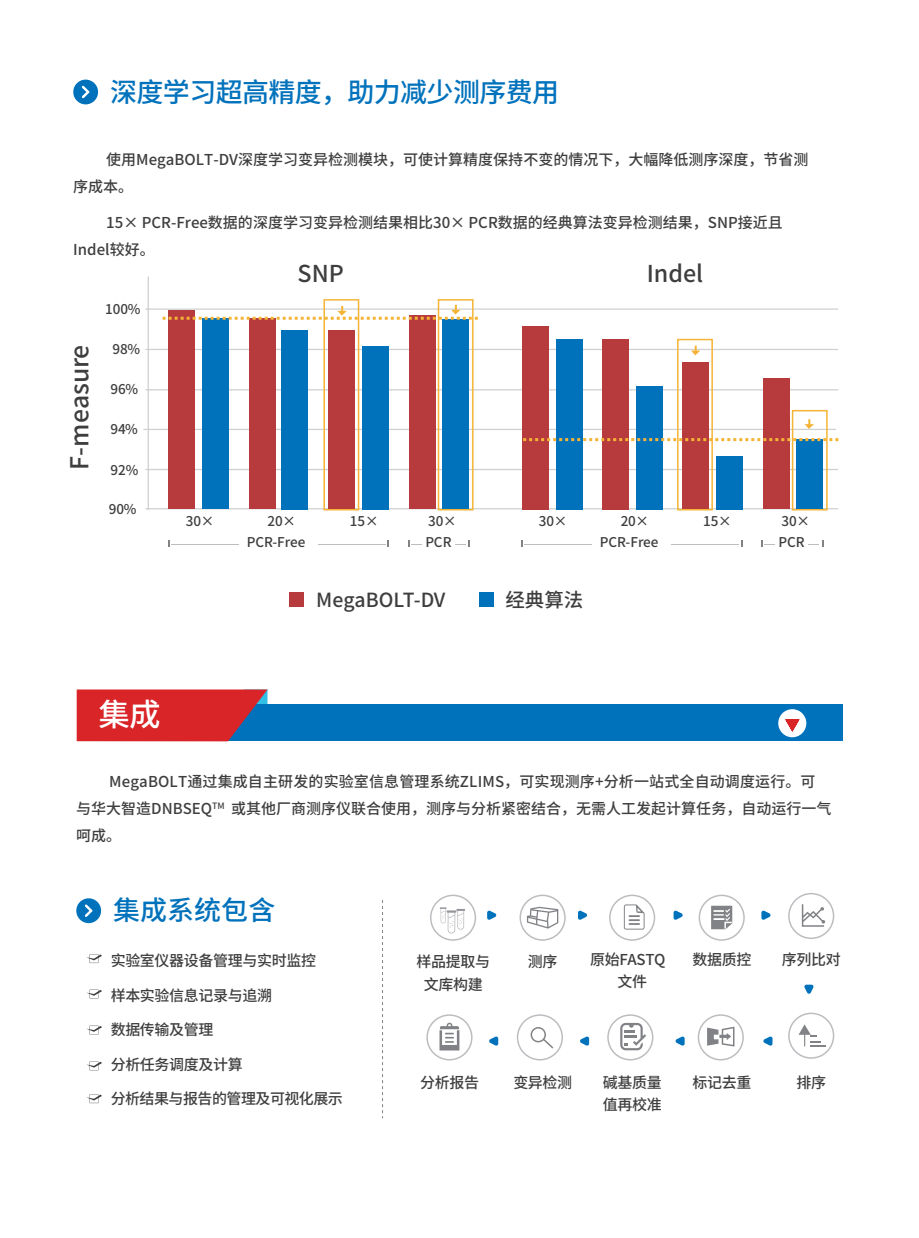
<style>
.page{position:relative;width:919px;height:1238px;background:#fff}
.page>*{position:absolute;margin:0;border:0;box-sizing:border-box;transform-origin:0 0}
.t1{font:500 31.5px "Source Han Sans CN";color:#fff}
.t2{font:500 27px "Source Han Sans CN";letter-spacing:-.025em;color:#0072bc}
.t3{font:500 24.75px "Source Han Sans CN";color:#3e3e3f}
.t4{font:500 23.25px "Source Han Sans CN";color:#3e3e3f}
.t5{font:500 19.5px "Source Han Sans CN";color:#3e3e3f}
.t6{font:500 15px/27px "Source Han Sans CN";color:#3e3e3f}
.t7{font:500 15px/22.5px "Source Han Sans CN";letter-spacing:-.025em;color:#3e3e3f;text-align:center}
.t8{font:500 15px "Source Han Sans CN";letter-spacing:-.035em;color:#3e3e3f}
.t9{font:500 13.5px/21.3px "Source Han Sans CN";color:#3e3e3f}
</style>
<div class="page">
<div style="left:77px;top:704px;width:765px;height:37px;background:#0072bc"></div>
<svg style="left:77px;top:689px;width:190px;height:52px;background:#c42e38"></svg>
<div style="left:778px;top:709px;width:28px;height:28px;background:#fff;border-radius:50%"></div>
<svg style="left:785px;top:719px;width:14px;height:12px"></svg>
<svg style="left:440px;top:907px;width:25px;height:26px"></svg>
<div style="left:430px;top:894px;width:46px;height:46px;border:2px solid #bcbdc0;border-radius:50%"></div>
<svg style="left:527px;top:906px;width:31px;height:22px"></svg>
<div style="left:519px;top:894px;width:46px;height:46px;border:2px solid #bcbdc0;border-radius:50%"></div>
<svg style="left:623px;top:904px;width:21px;height:25px"></svg>
<div style="left:609px;top:894px;width:46px;height:46px;border:2px solid #bcbdc0;border-radius:50%"></div>
<svg style="left:711px;top:905px;width:21px;height:24px"></svg>
<div style="left:698px;top:894px;width:46px;height:46px;border:2px solid #bcbdc0;border-radius:50%"></div>
<svg style="left:801px;top:904px;width:24px;height:22px"></svg>
<div style="left:788px;top:892px;width:46px;height:47px;border:2px solid #bcbdc0;border-radius:50%"></div>
<svg style="left:620px;top:1022px;width:26px;height:28px"></svg>
<div style="left:607px;top:1014px;width:46px;height:46px;border:2px solid #bcbdc0;border-radius:50%"></div>
<svg style="left:439px;top:1022px;width:20px;height:28px"></svg>
<div style="left:426px;top:1014px;width:46px;height:46px;border:2px solid #bcbdc0;border-radius:50%"></div>
<svg style="left:530px;top:1027px;width:23px;height:21px"></svg>
<div style="left:516px;top:1014px;width:47px;height:46px;border:2px solid #bcbdc0;border-radius:50%"></div>
<svg style="left:707px;top:1026px;width:27px;height:20px"></svg>
<div style="left:697px;top:1014px;width:46px;height:46px;border:2px solid #bcbdc0;border-radius:50%"></div>
<svg style="left:798px;top:1024px;width:27px;height:22px"></svg>
<div style="left:788px;top:1012px;width:46px;height:46px;border:2px solid #bcbdc0;border-radius:50%"></div>
<svg style="left:761px;top:910px;width:9px;height:10px"></svg>
<svg style="left:763px;top:1036px;width:9px;height:10px"></svg>
<svg style="left:673px;top:910px;width:10px;height:10px"></svg>
<svg style="left:675px;top:1036px;width:9px;height:10px"></svg>
<svg style="left:578px;top:910px;width:9px;height:10px"></svg>
<svg style="left:580px;top:1036px;width:9px;height:10px"></svg>
<svg style="left:487px;top:910px;width:9px;height:10px"></svg>
<svg style="left:489px;top:1036px;width:9px;height:10px"></svg>
<svg style="left:804px;top:984px;width:9px;height:10px"></svg>
<svg style="left:76px;top:898px;width:25px;height:25px"></svg>
<svg style="left:86px;top:954px;width:16px;height:9px"></svg>
<svg style="left:86px;top:989px;width:16px;height:9px"></svg>
<svg style="left:86px;top:1025px;width:16px;height:9px"></svg>
<svg style="left:86px;top:1061px;width:16px;height:9px"></svg>
<svg style="left:86px;top:1094px;width:16px;height:9px"></svg>
<svg style="left:382px;top:900px;width:1px;height:217px"></svg>
<svg style="left:73px;top:80px;width:25px;height:24px"></svg>
<hr style="left:145px;top:508px;width:693px;height:1px;background:#cfd0d1">
<hr style="left:145px;top:469px;width:693px;height:1px;background:#cfd0d1">
<hr style="left:143px;top:429px;width:692px;height:1px;background:#cfd0d1">
<hr style="left:148px;top:277px;width:1px;height:232px;background:#cfd0d1">
<hr style="left:145px;top:389px;width:693px;height:1px;background:#cfd0d1">
<hr style="left:145px;top:349px;width:693px;height:1px;background:#cfd0d1">
<hr style="left:145px;top:308px;width:693px;height:2px;background:#cfd0d1">
<div style="left:290px;top:592px;width:14px;height:14px;background:#b73b3c"></div>
<div style="left:479px;top:592px;width:14px;height:14px;background:#0072bc"></div>
<hr style="left:171px;top:544px;width:68px;height:1px;background:#bcbdc0">
<hr style="left:318px;top:544px;width:68px;height:1px;background:#bcbdc0">
<svg style="left:408px;top:540px;width:14px;height:7px"></svg>
<svg style="left:455px;top:540px;width:15px;height:7px"></svg>
<hr style="left:524px;top:544px;width:68px;height:1px;background:#bcbdc0">
<hr style="left:671px;top:544px;width:68px;height:1px;background:#bcbdc0">
<svg style="left:761px;top:540px;width:14px;height:7px"></svg>
<svg style="left:808px;top:540px;width:15px;height:7px"></svg>
<div style="left:168px;top:310px;width:27px;height:199px;background:#b73b3c"></div>
<div style="left:202px;top:318px;width:26px;height:191px;background:#0072bc"></div>
<div style="left:249px;top:318px;width:27px;height:191px;background:#b73b3c"></div>
<div style="left:328px;top:330px;width:27px;height:179px;background:#b73b3c"></div>
<div style="left:362px;top:346px;width:27px;height:163px;background:#0072bc"></div>
<div style="left:409px;top:315px;width:26px;height:194px;background:#b73b3c"></div>
<div style="left:522px;top:326px;width:27px;height:183px;background:#b73b3c"></div>
<div style="left:556px;top:339px;width:26px;height:170px;background:#0072bc"></div>
<div style="left:602px;top:339px;width:26px;height:170px;background:#b73b3c"></div>
<div style="left:635px;top:386px;width:27px;height:123px;background:#0072bc"></div>
<div style="left:681px;top:362px;width:27px;height:147px;background:#b73b3c"></div>
<div style="left:715px;top:456px;width:27px;height:53px;background:#0072bc"></div>
<div style="left:796px;top:439px;width:27px;height:70px;background:#0072bc"></div>
<div style="left:762px;top:378px;width:27px;height:131px;background:#b73b3c"></div>
<div style="left:442px;top:319px;width:26px;height:190px;background:#0072bc"></div>
<div style="left:281px;top:330px;width:26px;height:179px;background:#0072bc"></div>
<svg style="left:523px;top:438px;width:315px;height:3px"></svg>
<div style="left:323px;top:299px;width:36px;height:211px;border:2px solid #f5b436"></div>
<div style="left:437px;top:299px;width:36px;height:211px;border:2px solid #f5b436"></div>
<div style="left:677px;top:339px;width:35px;height:171px;border:2px solid #f5b436"></div>
<div style="left:791px;top:410px;width:36px;height:100px;border:2px solid #f5b436"></div>
<svg style="left:691px;top:345px;width:9px;height:10px"></svg>
<svg style="left:804px;top:419px;width:10px;height:10px"></svg>
<svg style="left:163px;top:305px;width:315px;height:15px"></svg>
<h2 class="t2" style="left:110px;top:77px;width:450px">深度学习超高精度，助力减少测序费用</h2>
<p class="t6" style="left:73px;top:146px;width:736px;text-indent:33px">使用MegaBOLT-DV深度学习变异检测模块，可使计算精度保持不变的情况下，大幅降低测序深度，节省测序成本。</p>
<p class="t6" style="left:73px;top:209px;width:711px;text-indent:33px">15× PCR-Free数据的深度学习变异检测结果相比30× PCR数据的经典算法变异检测结果，SNP接近且<br>Indel较好。</p>
<h3 class="t3" style="left:66px;top:470px;width:127px;rotate:-90deg">F-measure</h3>
<p class="t9" style="left:105px;top:299px;width:37px">100%</p>
<p class="t9" style="left:112px;top:339px;width:29px">98%</p>
<p class="t9" style="left:111px;top:379px;width:29px">96%</p>
<p class="t9" style="left:111px;top:418px;width:29px">94%</p>
<p class="t9" style="left:111px;top:460px;width:29px">92%</p>
<p class="t9" style="left:109px;top:499px;width:29px">90%</p>
<p class="t9" style="left:186px;top:510px;width:30px">30×</p>
<h1 class="t1" style="left:98px;top:696px;width:64px">集成</h1>
<h3 class="t4" style="left:297px;top:261px;width:48px">SNP</h3>
<h3 class="t4" style="left:646px;top:261px;width:58px">Indel</h3>
<p class="t9" style="left:267px;top:510px;width:30px">20×</p>
<p class="t9" style="left:350px;top:510px;width:30px">15×</p>
<p class="t9" style="left:539px;top:510px;width:30px">30×</p>
<p class="t9" style="left:425px;top:510px;width:33px">30×<br>PCR</p>
<p class="t9" style="left:247px;top:531px;width:60px">PCR-Free</p>
<p class="t9" style="left:620px;top:510px;width:30px">20×</p>
<p class="t9" style="left:703px;top:510px;width:30px">15×</p>
<p class="t9" style="left:599px;top:531px;width:60px">PCR-Free</p>
<h3 class="t5" style="left:316px;top:589px;width:131px">MegaBOLT-DV</h3>
<h3 class="t5" style="left:505px;top:589px;width:79px">经典算法</h3>
<p class="t9" style="left:778px;top:510px;width:33px">30×<br>PCR</p>
<p class="t6" style="left:76px;top:768px;width:756px;text-indent:33px">MegaBOLT通过集成自主研发的实验室信息管理系统ZLIMS，可实现测序+分析一站式全自动调度运行。可与华大智造DNBSEQ<sup>TM</sup> 或其他厂商测序仪联合使用，测序与分析紧密结合，无需人工发起计算任务，自动运行一气呵成。</p>
<h2 class="t2" style="left:113px;top:894px;width:163px">集成系统包含</h2>
<p class="t7" style="left:111px;top:949px;width:207px">实验室仪器设备管理与实时监控</p>
<p class="t7" style="left:111px;top:984px;width:163px">样本实验信息记录与追溯</p>
<p class="t7" style="left:111px;top:1018px;width:104px">数据传输及管理</p>
<p class="t7" style="left:111px;top:1053px;width:134px">分析任务调度及计算</p>
<p class="t8" style="left:111px;top:1090px;width:234px">分析结果与报告的管理及可视化展示</p>
<p class="t7" style="left:416px;top:950px;width:75px">样品提取与文库构建</p>
<p class="t6" style="left:528px;top:948px;width:31px">测序</p>
<p class="t7" style="left:590px;top:948px;width:77px">原始FASTQ文件</p>
<p class="t6" style="left:692px;top:946px;width:60px">数据质控</p>
<p class="t6" style="left:781px;top:946px;width:60px">序列比对</p>
<p class="t6" style="left:420px;top:1068px;width:60px">分析报告</p>
<p class="t6" style="left:513px;top:1068px;width:60px">变异检测</p>
<p class="t6" style="left:692px;top:1068px;width:60px">标记去重</p>
<p class="t6" style="left:796px;top:1068px;width:31px">排序</p>
<p class="t7" style="left:603px;top:1071px;width:60px;text-align:left">碱基质量值再校准</p>
</div>
